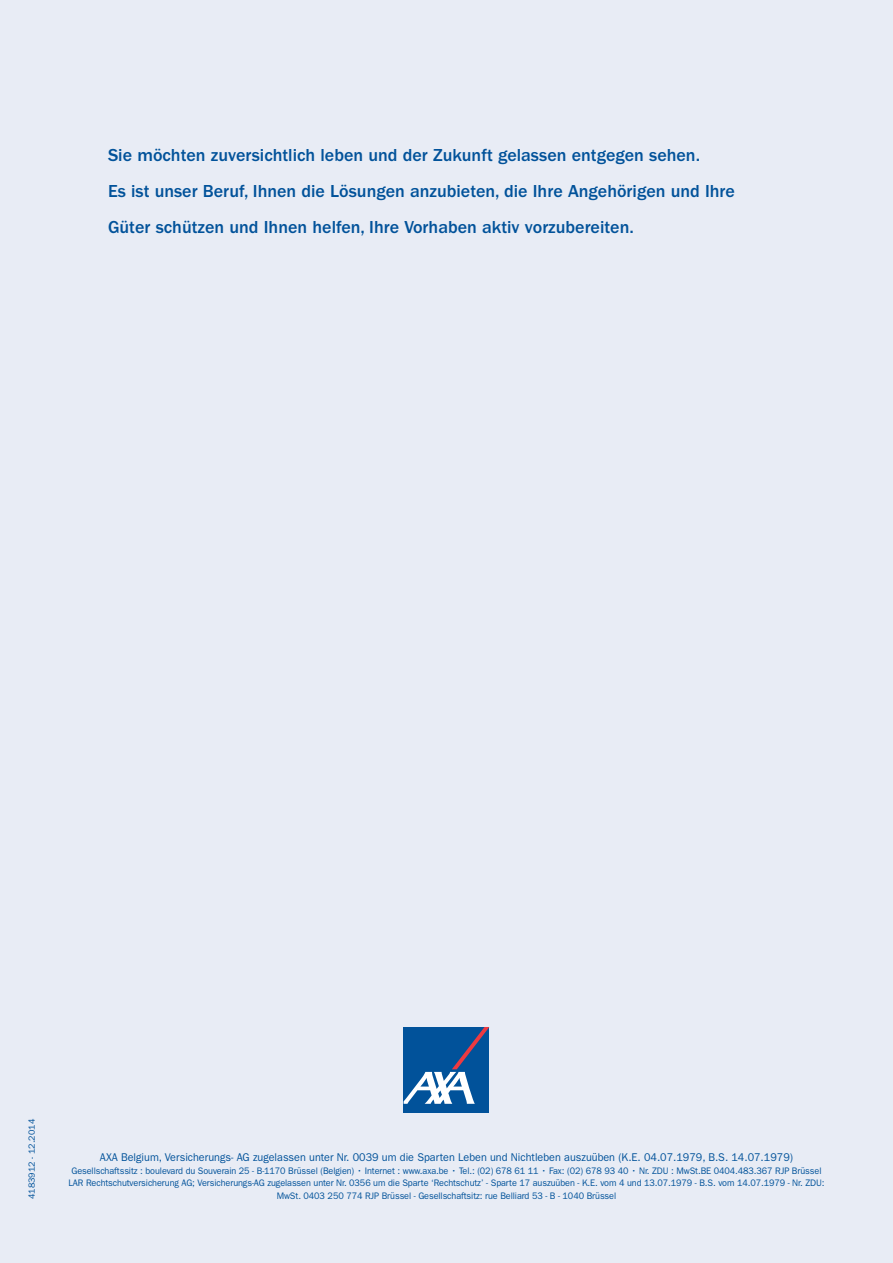
<style>
.page{position:relative;width:893px;height:1263px;background:#e8ecf5}
.page>*{position:absolute;margin:0;border:0;box-sizing:border-box;transform-origin:0 0}
.t1{font:500 18px/36px "ITC Franklin Gothic Std";color:#01529a}
.t2{font:11.25px "ITC Franklin Gothic Std";color:#01529a;scale:.96 1}
.t3{font:9.45px/12.8px "ITC Franklin Gothic Std";letter-spacing:-.01em;color:#01529a;text-align:center;scale:.96 1}
.t4{font:9px "ITC Franklin Gothic Std";color:#01529a}
</style>
<div class="page">
<div style="left:404px;top:1027px;width:85px;height:86px;background:#01529a"></div>
<svg style="left:404px;top:1027px;width:85px;height:77px"></svg>
<h1 class="t1" style="left:108px;top:137px;width:628px">Sie möchten zuversichtlich leben und der Zukunft gelassen entgegen sehen.<br>Es ist unser Beruf, Ihnen die Lösungen anzubieten, die Ihre Angehörigen und Ihre<br>Güter schützen und Ihnen helfen, Ihre Vorhaben aktiv vorzubereiten.</h1>
<p class="t4" style="left:27px;top:1199px;width:82px;rotate:-90deg">4183912 - 12.2014</p>
<p class="t2" style="left:100px;top:1151px;width:723px">AXA Belgium, Versicherungs- AG zugelassen unter Nr. 0039 um die Sparten Leben und Nichtleben auszuüben (K.E. 04.07.1979, B.S. 14.07.1979)</p>
<p class="t3" style="left:68px;top:1164px;width:789px">Gesellschaftssitz : boulevard du Souverain 25 - B-1170 Brüssel (Belgien) • Internet : www.axa.be • Tel.: (02) 678 61 11 • Fax: (02) 678 93 40 • Nr. ZDU : MwSt.BE 0404.483.367 RJP Brüssel<br>LAR Rechtschutversicherung AG; Versicherungs-AG zugelassen unter Nr. 0356 um die Sparte ‘Rechtschutz’ - Sparte 17 auszuüben - K.E. vom 4 und 13.07.1979 - B.S. vom 14.07.1979 - Nr. ZDU:<br>MwSt. 0403 250 774 RJP Brüssel - Gesellschaftsitz: rue Belliard 53 - B - 1040 Brüssel</p>
</div>
